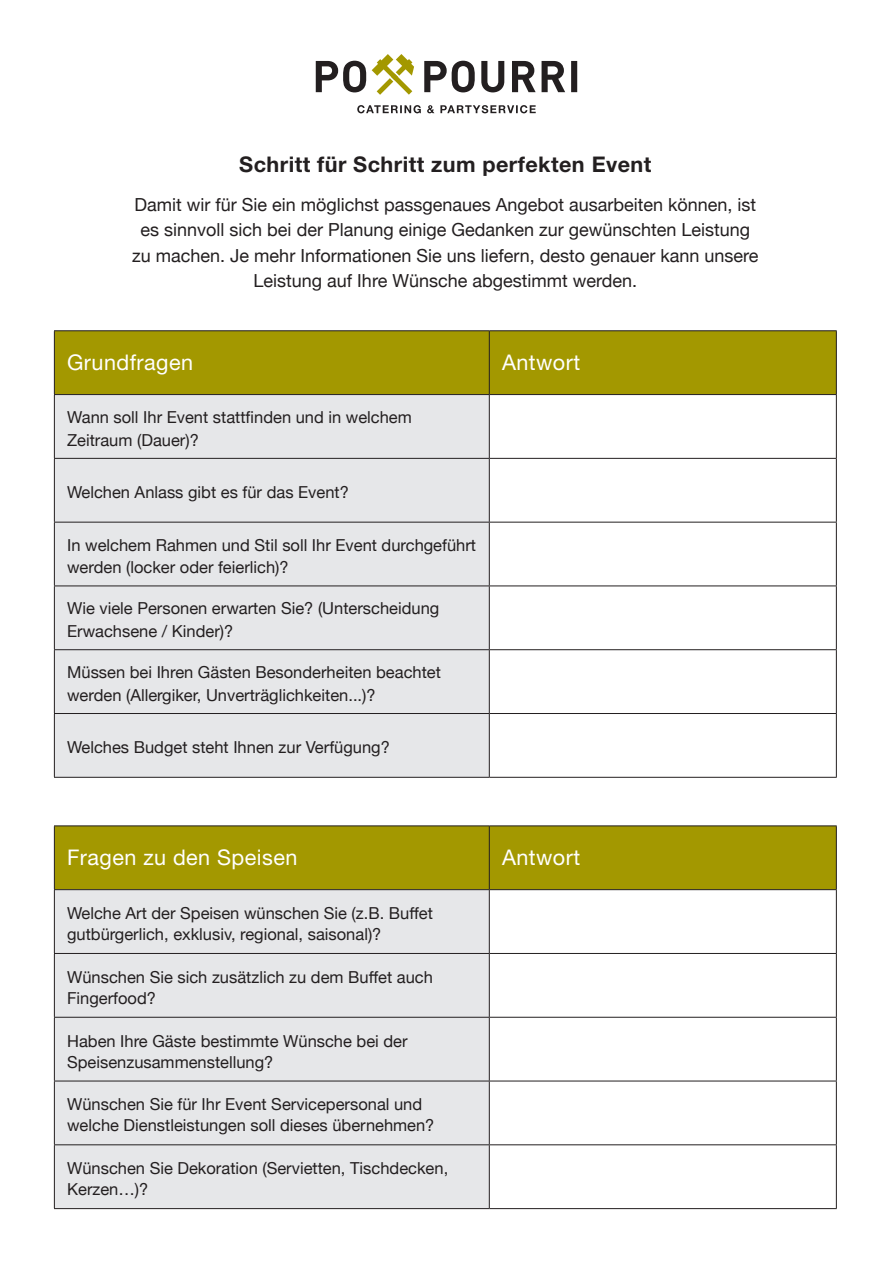
<style>
.page{position:relative;width:893px;height:1263px;background:#fff}
.page>*{position:absolute;margin:0;border:0;box-sizing:border-box;transform-origin:0 0}
.t1{font:21.6px "Helvetica Neue LT Std";letter-spacing:.02em;color:#fff}
.t2{font:700 21.6px "Helvetica Neue LT Std";letter-spacing:.02em;color:#231f20}
.t3{font:18px/25.5px "Helvetica Neue";color:#231f20;text-align:center}
.t4{font:16.5px/21px "Helvetica Neue";color:#231f20}
</style>
<div class="page">
<div style="left:55px;top:331px;width:781px;height:63px;background:#a39800"></div>
<div style="left:55px;top:395px;width:434px;height:382px;background:#e6e7e9"></div>
<hr style="left:54px;top:330px;width:435px;height:1px;background:#231f20">
<hr style="left:54px;top:331px;width:1px;height:63px;background:#231f20">
<hr style="left:489px;top:330px;width:348px;height:1px;background:#231f20">
<hr style="left:489px;top:331px;width:1px;height:63px;background:#231f20">
<hr style="left:836px;top:331px;width:1px;height:63px;background:#231f20">
<hr style="left:54px;top:394px;width:435px;height:1px;background:#231f20">
<hr style="left:54px;top:395px;width:1px;height:63px;background:#231f20">
<hr style="left:489px;top:394px;width:348px;height:1px;background:#231f20">
<hr style="left:489px;top:395px;width:1px;height:63px;background:#231f20">
<hr style="left:836px;top:395px;width:1px;height:63px;background:#231f20">
<hr style="left:54px;top:458px;width:435px;height:1px;background:#231f20">
<hr style="left:54px;top:459px;width:1px;height:63px;background:#231f20">
<hr style="left:489px;top:458px;width:348px;height:1px;background:#231f20">
<hr style="left:489px;top:459px;width:1px;height:63px;background:#231f20">
<hr style="left:836px;top:459px;width:1px;height:63px;background:#231f20">
<hr style="left:54px;top:522px;width:435px;height:1px;background:#231f20">
<hr style="left:54px;top:522px;width:1px;height:63px;background:#231f20">
<hr style="left:489px;top:522px;width:348px;height:1px;background:#231f20">
<hr style="left:489px;top:522px;width:1px;height:63px;background:#231f20">
<hr style="left:836px;top:522px;width:1px;height:63px;background:#231f20">
<hr style="left:54px;top:585px;width:435px;height:1px;background:#231f20">
<hr style="left:54px;top:586px;width:1px;height:63px;background:#231f20">
<hr style="left:489px;top:585px;width:348px;height:1px;background:#231f20">
<hr style="left:489px;top:586px;width:1px;height:63px;background:#231f20">
<hr style="left:836px;top:586px;width:1px;height:63px;background:#231f20">
<hr style="left:54px;top:649px;width:435px;height:1px;background:#231f20">
<hr style="left:54px;top:650px;width:1px;height:63px;background:#231f20">
<hr style="left:489px;top:649px;width:348px;height:1px;background:#231f20">
<hr style="left:489px;top:650px;width:1px;height:63px;background:#231f20">
<hr style="left:836px;top:650px;width:1px;height:63px;background:#231f20">
<hr style="left:54px;top:713px;width:435px;height:1px;background:#231f20">
<hr style="left:54px;top:714px;width:1px;height:63px;background:#231f20">
<hr style="left:489px;top:713px;width:348px;height:1px;background:#231f20">
<hr style="left:489px;top:714px;width:1px;height:63px;background:#231f20">
<hr style="left:836px;top:714px;width:1px;height:63px;background:#231f20">
<hr style="left:54px;top:777px;width:435px;height:1px;background:#231f20">
<hr style="left:489px;top:777px;width:348px;height:1px;background:#231f20">
<svg style="left:357px;top:105px;width:179px;height:8px"></svg>
<svg style="left:424px;top:61px;width:153px;height:31px"></svg>
<svg style="left:316px;top:61px;width:50px;height:31px"></svg>
<svg style="left:372px;top:54px;width:42px;height:41px"></svg>
<div style="left:55px;top:826px;width:781px;height:63px;background:#a39800"></div>
<div style="left:55px;top:890px;width:434px;height:318px;background:#e6e7e9"></div>
<hr style="left:54px;top:825px;width:435px;height:1px;background:#231f20">
<hr style="left:54px;top:826px;width:1px;height:63px;background:#231f20">
<hr style="left:489px;top:825px;width:348px;height:1px;background:#231f20">
<hr style="left:489px;top:826px;width:1px;height:63px;background:#231f20">
<hr style="left:836px;top:826px;width:1px;height:63px;background:#231f20">
<hr style="left:54px;top:889px;width:435px;height:1px;background:#231f20">
<hr style="left:54px;top:890px;width:1px;height:63px;background:#231f20">
<hr style="left:489px;top:889px;width:348px;height:1px;background:#231f20">
<hr style="left:489px;top:890px;width:1px;height:63px;background:#231f20">
<hr style="left:836px;top:890px;width:1px;height:63px;background:#231f20">
<hr style="left:54px;top:953px;width:435px;height:1px;background:#231f20">
<hr style="left:54px;top:954px;width:1px;height:63px;background:#231f20">
<hr style="left:489px;top:953px;width:348px;height:1px;background:#231f20">
<hr style="left:489px;top:954px;width:1px;height:63px;background:#231f20">
<hr style="left:836px;top:954px;width:1px;height:63px;background:#231f20">
<hr style="left:54px;top:1017px;width:435px;height:1px;background:#231f20">
<hr style="left:54px;top:1017px;width:1px;height:64px;background:#231f20">
<hr style="left:489px;top:1017px;width:348px;height:1px;background:#231f20">
<hr style="left:489px;top:1017px;width:1px;height:64px;background:#231f20">
<hr style="left:836px;top:1017px;width:1px;height:64px;background:#231f20">
<hr style="left:54px;top:1081px;width:435px;height:1px;background:#231f20">
<hr style="left:54px;top:1081px;width:1px;height:63px;background:#231f20">
<hr style="left:489px;top:1081px;width:348px;height:1px;background:#231f20">
<hr style="left:489px;top:1081px;width:1px;height:63px;background:#231f20">
<hr style="left:836px;top:1081px;width:1px;height:63px;background:#231f20">
<hr style="left:54px;top:1144px;width:435px;height:1px;background:#231f20">
<hr style="left:54px;top:1145px;width:1px;height:63px;background:#231f20">
<hr style="left:489px;top:1144px;width:348px;height:1px;background:#231f20">
<hr style="left:489px;top:1145px;width:1px;height:63px;background:#231f20">
<hr style="left:836px;top:1145px;width:1px;height:63px;background:#231f20">
<hr style="left:54px;top:1208px;width:435px;height:1px;background:#231f20">
<hr style="left:489px;top:1208px;width:348px;height:1px;background:#231f20">
<h1 class="t2" style="left:239px;top:151px;width:414px">Schritt für Schritt zum perfekten Event</h1>
<p class="t3" style="left:132px;top:192px;width:628px">Damit wir für Sie ein möglichst passgenaues Angebot ausarbeiten können, ist es sinnvoll sich bei der Planung einige Gedanken zur gewünschten Leistung zu machen. Je mehr Informationen Sie uns liefern, desto genauer kann unsere Leistung auf Ihre Wünsche abgestimmt werden.</p>
<h1 class="t1" style="left:67px;top:350px;width:127px">Grundfragen</h1>
<h1 class="t1" style="left:502px;top:350px;width:80px">Antwort</h1>
<p class="t4" style="left:67px;top:407px;width:346px;line-height:22.5px">Wann soll Ihr Event stattfinden und in welchem<br>Zeitraum (Dauer)?</p>
<p class="t4" style="left:67px;top:483px;width:283px">Welchen Anlass gibt es für das Event?</p>
<p class="t4" style="left:67px;top:534px;width:410px;line-height:22.5px">In welchem Rahmen und Stil soll Ihr Event durchgeführt werden (locker oder feierlich)?</p>
<p class="t4" style="left:67px;top:598px;width:374px;line-height:22.5px">Wie viele Personen erwarten Sie? (Unterscheidung<br>Erwachsene / Kinder)?</p>
<p class="t4" style="left:67px;top:662px;width:375px;line-height:22.5px">Müssen bei Ihren Gästen Besonderheiten beachtet werden (Allergiker, Unverträglichkeiten...)?</p>
<p class="t4" style="left:67px;top:738px;width:324px">Welches Budget steht Ihnen zur Verfügung?</p>
<h1 class="t1" style="left:67px;top:845px;width:232px">Fragen zu den Speisen</h1>
<h1 class="t1" style="left:502px;top:845px;width:80px">Antwort</h1>
<p class="t4" style="left:67px;top:903px;width:367px">Welche Art der Speisen wünschen Sie (z.B. Buffet gutbürgerlich, exklusiv, regional, saisonal)?</p>
<p class="t4" style="left:67px;top:967px;width:367px">Wünschen Sie sich zusätzlich zu dem Buffet auch<br>Fingerfood?</p>
<p class="t4" style="left:67px;top:1031px;width:342px">Haben Ihre Gäste bestimmte Wünsche bei der<br>Speisenzusammenstellung?</p>
<p class="t4" style="left:67px;top:1095px;width:369px">Wünschen Sie für Ihr Event Servicepersonal und welche Dienstleistungen soll dieses übernehmen?</p>
<p class="t4" style="left:67px;top:1159px;width:383px">Wünschen Sie Dekoration (Servietten, Tischdecken,<br>Kerzen…)?</p>
</div>
